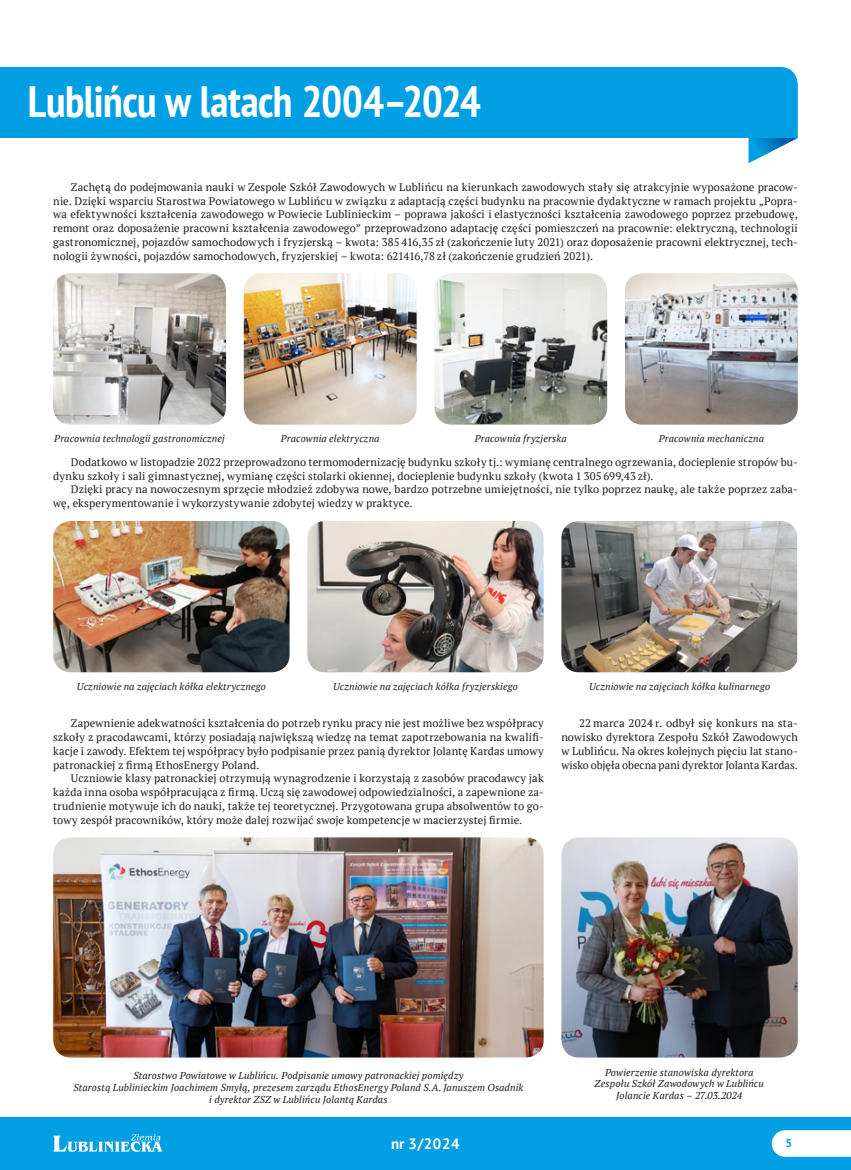
<style>
.page{position:relative;width:851px;height:1170px;background:#fff}
.page>*{position:absolute;margin:0;border:0;box-sizing:border-box;transform-origin:0 0}
.t1{font:700 condensed 43.75px "PT Sans";letter-spacing:-.015em;color:#fff}
.t2{font:700 15px "PT Sans";color:#fff}
.t3{font:700 11.25px "PT Sans Caption";color:#009fe3}
._1_txt{font:11px/13.8px "PT Serif";letter-spacing:.01em;color:#1d1d1b;text-align:justify}
._5_podpis_foto{font:italic 10px/11.9px "PT Serif";letter-spacing:.01em;color:#1d1d1b;text-align:center}
</style>
<div class="page">
<div style="left:0;top:67px;width:797px;height:71px;background:#009fe3"></div>
<svg style="left:748px;top:138px;width:49px;height:25px"></svg>
<img style="left:53px;top:273px;width:173px;height:151px">
<img style="left:53px;top:521px;width:236px;height:151px">
<img style="left:307px;top:521px;width:236px;height:151px">
<img style="left:561px;top:521px;width:236px;height:151px">
<img style="left:244px;top:273px;width:172px;height:151px">
<img style="left:434px;top:273px;width:173px;height:151px">
<img style="left:625px;top:273px;width:172px;height:151px">
<img style="left:53px;top:837px;width:490px;height:220px">
<img style="left:561px;top:837px;width:236px;height:220px">
<div style="left:0;top:1116px;width:850px;height:53px;background:#009fe3"></div>
<svg style="left:771px;top:1130px;width:79px;height:26px;background:#f1f9fd"></svg>
<svg style="left:53px;top:1134px;width:109px;height:17px"></svg>
<h1 class="t1" style="left:28px;top:72px;width:455px">Lublińcu w latach 2004–2024</h1>
<p class="_1_txt" style="left:53px;top:180px;width:746px;text-indent:18px">Zachętą do podejmowania nauki w Zespole Szkół Zawodowych w Lublińcu na kierunkach zawodowych stały się atrakcyjnie wyposażone pracow&shy;nie. Dzięki wsparciu Starostwa Powiatowego w Lublińcu w związku z adaptacją części budynku na pracownie dydaktyczne w ramach projektu „Popra&shy;wa efektywności kształcenia zawodowego w Powiecie Lublinieckim – poprawa jakości i elastyczności kształcenia zawodowego poprzez przebudowę, remont oraz doposażenie pracowni kształcenia zawodowego” przeprowadzono adaptację części pomieszczeń na pracownie: elektryczną, technologii gastronomicznej, pojazdów samochodowych i fryzjerską – kwota: 385 416,35 zł (zakończenie luty 2021) oraz doposażenie pracowni elektrycznej, tech&shy;nologii żywności, pojazdów samochodowych, fryzjerskiej – kwota: 621416,78 zł (zakończenie grudzień 2021).</p>
<p class="_5_podpis_foto" style="left:54px;top:433px;width:172px">Pracownia technologii gastronomicznej</p>
<p class="_5_podpis_foto" style="left:281px;top:433px;width:100px">Pracownia elektryczna</p>
<p class="_5_podpis_foto" style="left:474px;top:433px;width:94px">Pracownia fryzjerska</p>
<p class="_5_podpis_foto" style="left:658px;top:433px;width:107px">Pracownia mechaniczna</p>
<p class="_1_txt" style="left:53px;top:455px;width:746px;text-indent:18px">Dodatkowo w listopadzie 2022 przeprowadzono termomodernizację budynku szkoły tj.: wymianę centralnego ogrzewania, docieplenie stropów bu&shy;dynku szkoły i sali gimnastycznej, wymianę części stolarki okiennej, docieplenie budynku szkoły (kwota 1 305 699,43 zł).</p>
<p class="_1_txt" style="left:53px;top:482px;width:746px;text-indent:18px">Dzięki pracy na nowoczesnym sprzęcie młodzież zdobywa nowe, bardzo potrzebne umiejętności, nie tylko poprzez naukę, ale także poprzez zaba&shy;wę, eksperymentowanie i wykorzystywanie zdobytej wiedzy w praktyce.</p>
<p class="_5_podpis_foto" style="left:77px;top:680px;width:190px">Uczniowie na zajęciach kółka elektrycznego</p>
<p class="_5_podpis_foto" style="left:333px;top:680px;width:186px">Uczniowie na zajęciach kółka fryzjerskiego</p>
<p class="_5_podpis_foto" style="left:589px;top:680px;width:182px">Uczniowie na zajęciach kółka kulinarnego</p>
<p class="_1_txt" style="left:53px;top:716px;width:492px;text-indent:18px">Zapewnienie adekwatności kształcenia do potrzeb rynku pracy nie jest możliwe bez współpracy szkoły z pracodawcami, którzy posiadają największą wiedzę na temat zapotrzebowania na kwalifi&shy;kacje i zawody. Efektem tej współpracy było podpisanie przez panią dyrektor Jolantę Kardas umowy patronackiej z firmą EthosEnergy Poland.</p>
<p class="_1_txt" style="left:53px;top:771px;width:492px;text-indent:18px">Uczniowie klasy patronackiej otrzymują wynagrodzenie i korzystają z zasobów pracodawcy jak każda inna osoba współpracująca z firmą. Uczą się zawodowej odpowiedzialności, a zapewnione za&shy;trudnienie motywuje ich do nauki, także tej teoretycznej. Przygotowana grupa absolwentów to go&shy;towy zespół pracowników, który może dalej rozwijać swoje kompetencje w macierzystej firmie.</p>
<p class="_1_txt" style="left:561px;top:716px;width:238px;text-indent:18px">22 marca 2024 r. odbył się konkurs na sta&shy;nowisko dyrektora Zespołu Szkół Zawodowych w Lublińcu. Na okres kolejnych pięciu lat stano&shy;wisko objęła obecna pani dyrektor Jolanta Kardas.</p>
<p class="_5_podpis_foto" style="left:594px;top:1065px;width:171px">Powierzenie stanowiska dyrektora<br>Zespołu Szkół Zawodowych w Lublińcu<br>Jolancie Kardas – 27.03.2024</p>
<p class="_5_podpis_foto" style="left:73px;top:1069px;width:451px">Starostwo Powiatowe w Lublińcu. Podpisanie umowy patronackiej pomiędzy<br>Starostą Lublinieckim Joachimem Smyłą, prezesem zarządu EthosEnergy Poland S.A. Januszem Osadnik i dyrektor ZSZ w Lublińcu Jolantą Kardas</p>
<h2 class="t2" style="left:391px;top:1133px;width:70px">nr 3/2024</h2>
<p class="t3" style="left:785px;top:1135px;width:9px">5</p>
</div>
